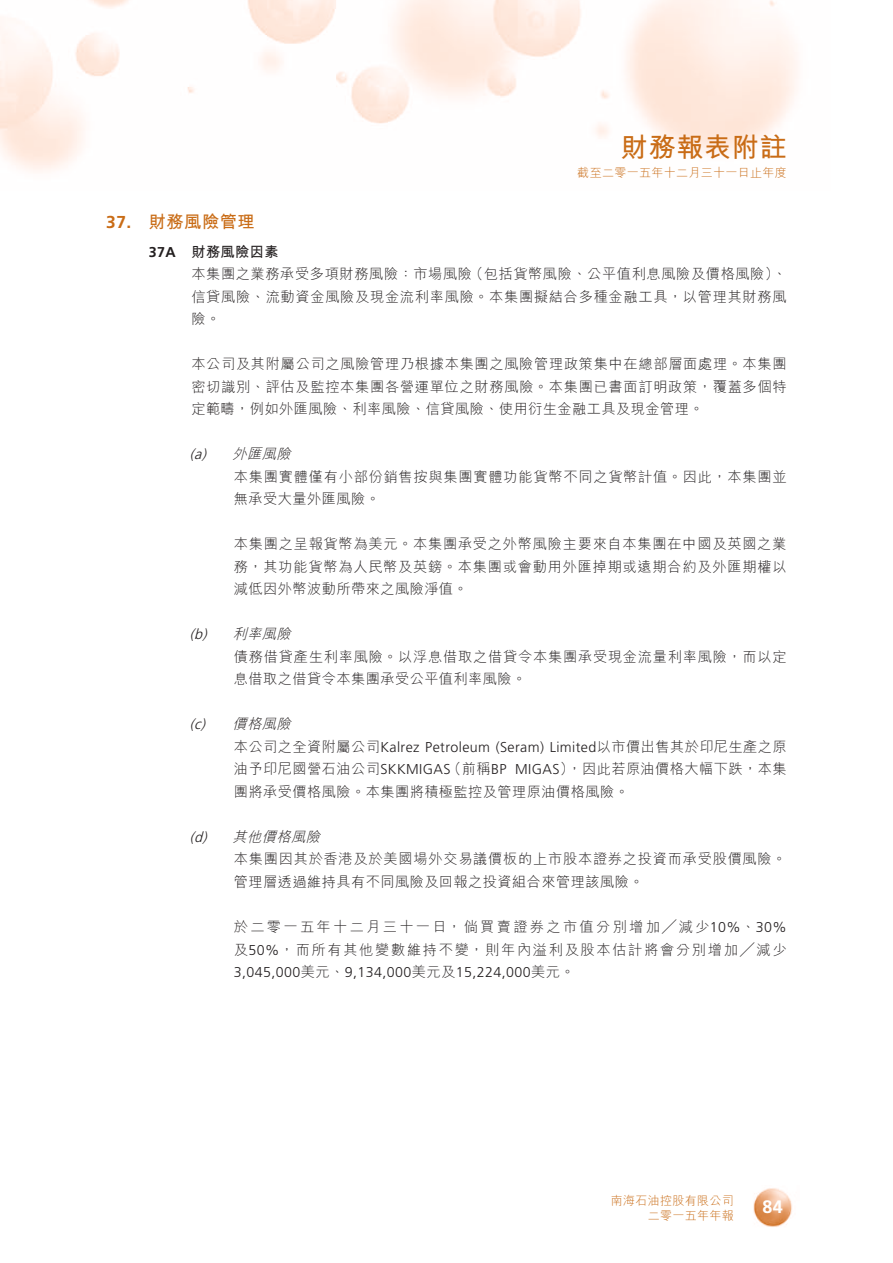
<style>
.page{position:relative;width:893px;height:1263px;background:#fff}
.page>*{position:absolute;margin:0;border:0;box-sizing:border-box;transform-origin:0 0}
.t1{font:700 27px "M Hei HK";letter-spacing:.03em;color:#c96c16}
.t2{font:700 18px "Frutiger LT Std";color:#fff}
.t3{font:700 17.25px "M Hei HK";letter-spacing:.03em;color:#c96c16}
.t4{font:700 17.25px "Frutiger LT Std";color:#c96c16}
.t5{font:300 14.25px/22.5px "M Hei HK";letter-spacing:.045em;color:#231f20}
.t6{font:300 14.25px "Frutiger LT Std";letter-spacing:.03em;color:#231f20}
.t7{font:300 14.25px/22.5px "M Hei HK";letter-spacing:.115em;color:#231f20}
.t8{font:italic 300 14.25px "M Hei HK";color:#231f20}
.t9{font:italic 300 14.25px "Frutiger LT Std";color:#231f20}
.t10{font:700 14.25px "M Hei HK";letter-spacing:.03em;color:#231f20}
.t11{font:700 14.25px "Frutiger LT Std";color:#231f20}
.t12{font:300 12px "M Hei HK";letter-spacing:.03em;color:#c96c16}
.s1{font-family:"M Hei HK"}
.s2{font-family:"Frutiger LT Std"}
</style>
<div class="page">
<img style="left:0;top:0;width:798px;height:172px">
<img style="left:753px;top:1188px;width:39px;height:39px">
<p class="t4" style="left:106px;top:212px;width:26px">37.</p>
<p class="t3" style="left:149px;top:209px;width:107px">財務風險管理</p>
<p class="t11" style="left:149px;top:244px;width:28px">37A</p>
<p class="t10" style="left:191px;top:241px;width:89px">財務風險因素</p>
<h1 class="t1" style="left:621px;top:128px;width:167px">財務報表附註</h1>
<p class="t12" style="left:577px;top:165px;width:211px">截至二零一五年十二月三十一日止年度</p>
<p class="t5" style="left:469px;top:262px;width:319px">（包括貨幣風險、公平值利息風險及價格風險、(</p>
<p class="t5" style="left:191px;top:262px;width:597px">本集團之業務承受多項財務風險：市場風險<br>信貸風險、流動資金風險及現金流利率風險。本集團擬結合多種金融工具，以管理其財務風險。</p>
<p class="t5" style="left:191px;top:352px;width:597px;text-align:justify">本公司及其附屬公司之風險管理乃根據本集團之風險管理政策集中在總部層面處理。本集團密切識別、評估及監控本集團各營運單位之財務風險。本集團已書面訂明政策，覆蓋多個特定範疇，例如外匯風險、利率風險、信貸風險、使用衍生金融工具及現金管理。</p>
<p class="t8" style="left:232px;top:444px;width:65px">外匯風險</p>
<p class="t9" style="left:190px;top:446px;width:17px">a(</p>
<p class="t9" style="left:202px;top:446px;width:10px">)</p>
<p class="t9" style="left:190px;top:626px;width:18px">b(</p>
<p class="t9" style="left:203px;top:626px;width:10px">)</p>
<p class="t9" style="left:190px;top:716px;width:17px">c(</p>
<p class="t9" style="left:201px;top:716px;width:10px">)</p>
<p class="t9" style="left:190px;top:829px;width:18px">d(</p>
<p class="t9" style="left:203px;top:829px;width:10px">)</p>
<p class="t5" style="left:234px;top:465px;width:554px">本集團實體僅有小部份銷售按與集團實體功能貨幣不同之貨幣計值。因此，本集團並無承受大量外匯風險。</p>
<p class="t5" style="left:234px;top:532px;width:554px;text-align:justify">本集團之呈報貨幣為美元。本集團承受之外幣風險主要來自本集團在中國及英國之業務，其功能貨幣為人民幣及英鎊。本集團或會動用外匯掉期或遠期合約及外匯期權以減低因外幣波動所帶來之風險淨值。</p>
<p class="t8" style="left:232px;top:624px;width:65px">利率風險</p>
<p class="t5" style="left:234px;top:645px;width:554px">債務借貸產生利率風險。以浮息借取之借貸令本集團承受現金流量利率風險，而以定息借取之借貸令本集團承受公平值利率風險。</p>
<p class="t8" style="left:232px;top:714px;width:65px">價格風險</p>
<p class="t6" style="left:234px;top:739px;width:554px"><span class="s1">本公司之全資附屬公司</span>Kalrez Petroleum (Seram) Limited<span class="s1">以市價出售其於印尼生產之原</span></p>
<p class="t5" style="left:515px;top:757px;width:273px"><span class="s2">MIGAS</span> ，）因此若原油價格大幅下跌，本集</p>
<p class="t5" style="left:447px;top:757px;width:61px">（前稱<span class="s2">BP</span></p>
<p class="t5" style="left:234px;top:757px;width:397px">油予印尼國營石油公司<span class="s2">SKKMIGAS<br></span>團將承受價格風險。本集團將積極監控及管理原油價格風險。</p>
<p class="t8" style="left:232px;top:827px;width:94px">其他價格風險</p>
<p class="t5" style="left:234px;top:847px;width:554px">本集團因其於香港及於美國場外交易議價板的上市股本證券之投資而承受股價風險。管理層透過維持具有不同風險及回報之投資組合來管理該風險。</p>
<p class="t7" style="left:234px;top:915px;width:554px">於二零一五年十二月三十一日，倘買賣證券之市值分別增加╱減少<span class="s2">10%</span>、<span class="s2">30%</span>及<span class="s2">50%</span>，而所有其他變數維持不變，則年內溢利及股本估計將會分別增加╱減少</p>
<p class="t6" style="left:234px;top:964px;width:342px">3,045,000<span class="s1">美元、</span>9,134,000<span class="s1">美元及</span>15,224,000<span class="s1">美元。</span></p>
<p class="t12" style="left:611px;top:1192px;width:125px">南海石油控股有限公司</p>
<p class="t12" style="left:648px;top:1207px;width:88px">二零一五年年報</p>
<p class="t2" style="left:762px;top:1196px;width:22px">84</p>
</div>
